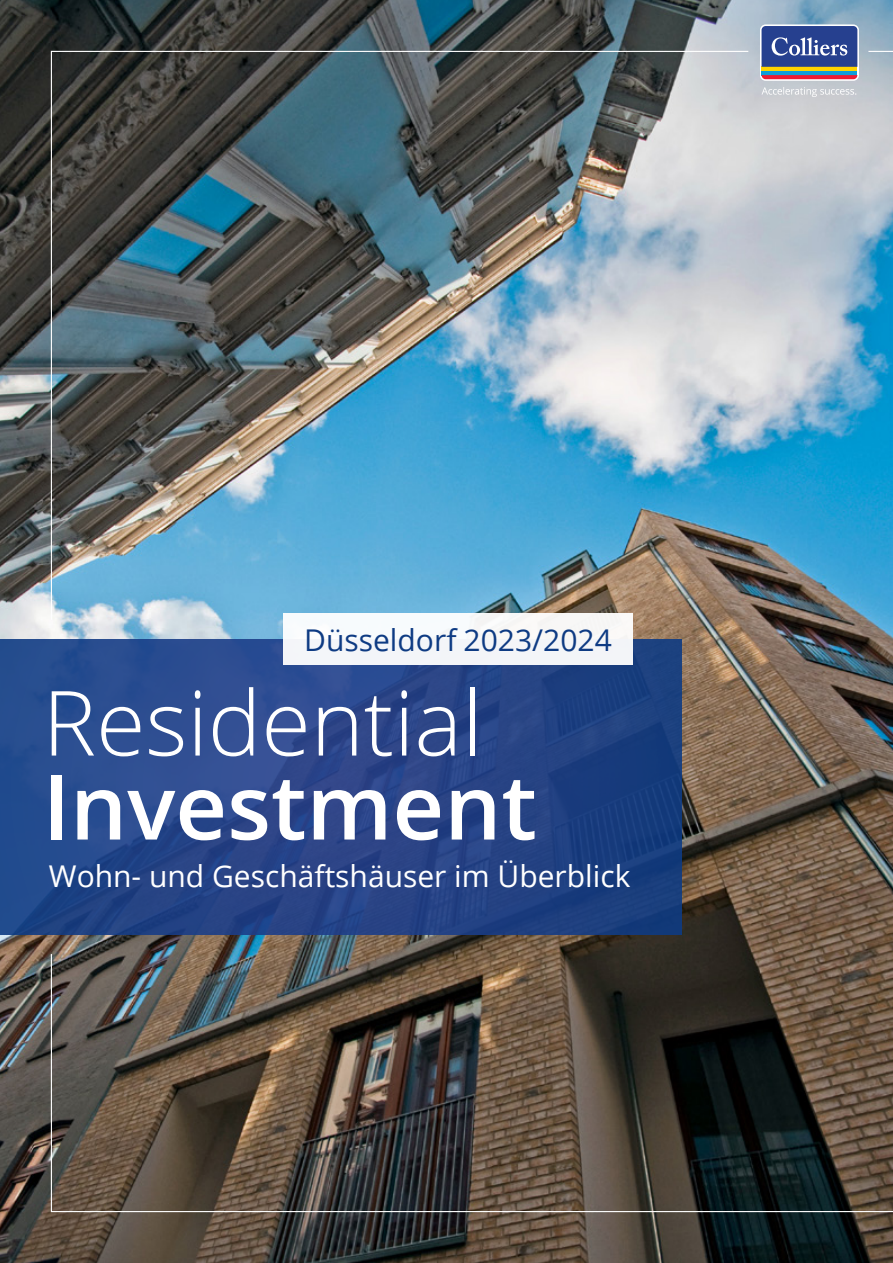
<style>
.page{position:relative;width:893px;height:1263px;background:#fff}
.page>*{position:absolute;margin:0;border:0;box-sizing:border-box;transform-origin:0 0}
.t1{font:300 90px "Open Sans";color:#fff}
.t2{font:600 90px "Open Sans";color:#fff}
.t3{font:30px "Open Sans";color:#fff}
.t4{font:30px "Open Sans";color:#0e3b83}
</style>
<div class="page">
<img style="left:0;top:0;width:893px;height:1263px">
<div style="left:0;top:639px;width:682px;height:295px;background:#234c8e"></div>
<svg style="left:760px;top:24px;width:99px;height:57px"></svg>
<svg style="left:761px;top:26px;width:96px;height:24px;background:#3e559b"></svg>
<img style="left:50px;top:50px;width:843px;height:1163px">
<img style="left:50px;top:50px;width:699px;height:571px">
<p class="t4" style="left:304px;top:619px;width:309px">Düsseldorf 2023/2024</p>
<h1 class="t1" style="left:43px;top:661px;width:441px">Residential</h1>
<h1 class="t2" style="left:43px;top:745px;width:496px">Investment</h1>
<p class="t3" style="left:49px;top:856px;width:583px">Wohn- und Geschäftshäuser im Überblick</p>
</div>
